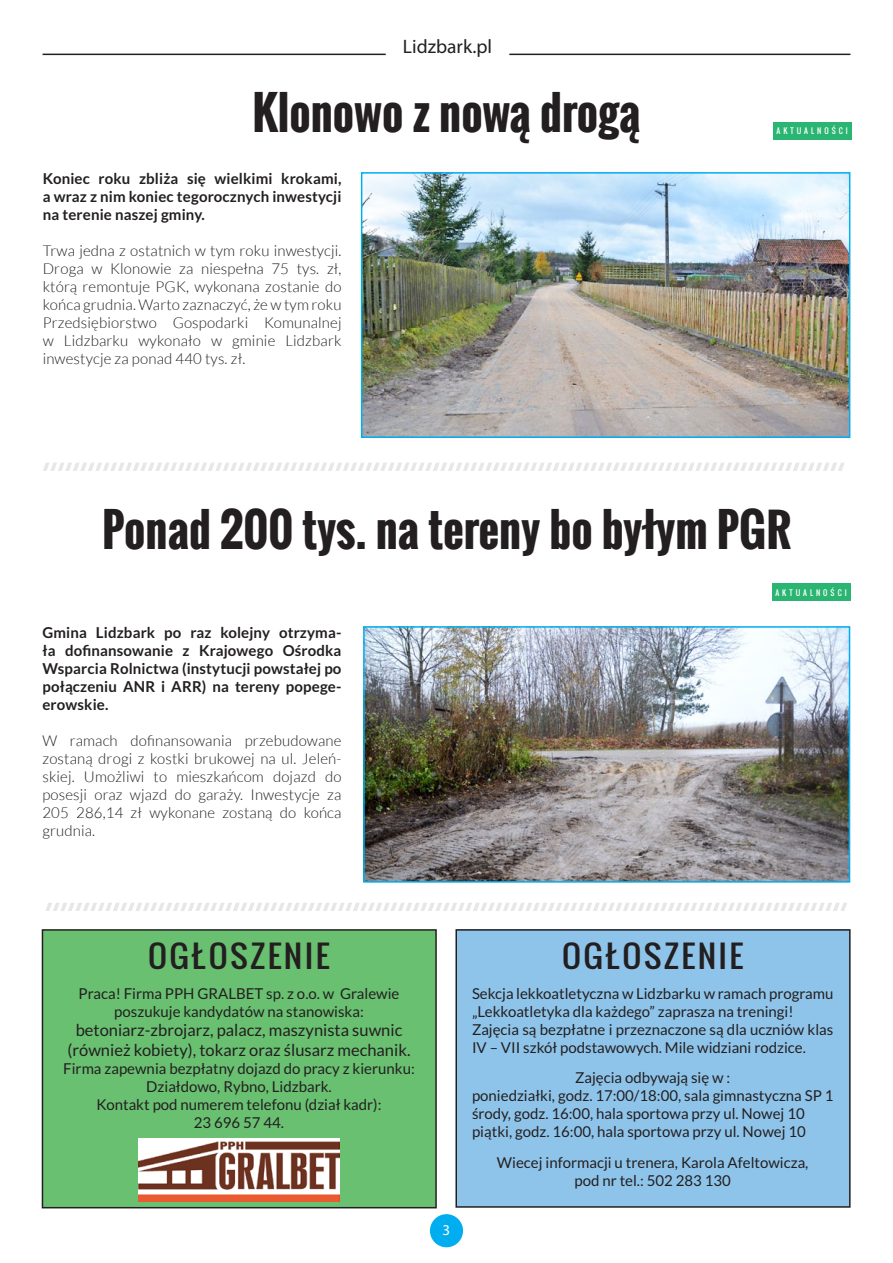
<style>
.page{position:relative;width:893px;height:1263px;background:#fff}
.page>*{position:absolute;margin:0;border:0;box-sizing:border-box;transform-origin:0 0}
.t1{font:700 45px "Oswald";color:#231f20}
.t2{font:29.7px "Oswald";letter-spacing:.07em;color:#231f20;scale:1.11 1}
.t3{font:19.5px "Myriad Pro";color:#231f20}
.t4{font:16.5px/19.8px "Lato";color:#231f20;text-align:center}
.t5{font:15px/18px "Lato";color:#231f20;text-align:center}
.t6{font:300 15px/18px "Lato";letter-spacing:.01em;color:#231f20;text-align:justify}
.t7{font:700 15px/18px "Lato";letter-spacing:.01em;color:#231f20;text-align:justify}
.t8{font:15px "Myriad Pro";color:#fff}
.t9{font:7.5px "Oswald";letter-spacing:.4em;color:#fff}
</style>
<div class="page">
<hr style="left:43px;top:54px;width:343px;height:1px;background:#231f20">
<hr style="left:509px;top:54px;width:341px;height:1px;background:#231f20">
<div style="left:430px;top:1214px;width:33px;height:33px;background:#00aeef;border-radius:50%"></div>
<svg style="left:46px;top:903px;width:801px;height:8px"></svg>
<div style="left:773px;top:122px;width:78px;height:18px;background:#2bb572"></div>
<div style="left:772px;top:583px;width:78px;height:18px;background:#2bb572"></div>
<img style="left:364px;top:175px;width:483px;height:260px">
<div style="left:361px;top:172px;width:489px;height:266px;border:2px solid #00aeef"></div>
<div style="left:456px;top:930px;width:394px;height:277px;background:#8fc4ea"></div>
<div style="left:455px;top:929px;width:396px;height:279px;border:2px solid #231f20"></div>
<svg style="left:43px;top:463px;width:801px;height:8px"></svg>
<div style="left:42px;top:930px;width:394px;height:278px;background:#69c071"></div>
<div style="left:42px;top:929px;width:395px;height:279px;border:2px solid #231f20"></div>
<img style="left:139px;top:1138px;width:200px;height:63px">
<img style="left:366px;top:629px;width:481px;height:251px">
<div style="left:363px;top:626px;width:487px;height:257px;border:2px solid #00aeef"></div>
<h3 class="t3" style="left:403px;top:35px;width:91px">Lidzbark.pl</h3>
<h1 class="t1" style="left:253px;top:79px;width:390px">Klonowo z nową drogą</h1>
<p class="t7" style="left:43px;top:170px;width:300px">Koniec roku zbliża się wielkimi krokami, a wraz z nim koniec tegorocznych inwestycji na terenie naszej gminy.</p>
<p class="t6" style="left:43px;top:242px;width:300px">Trwa jedna z ostatnich w tym roku inwestycji.<br>Droga w Klonowie za niespełna 75 tys. zł, którą remontuje PGK, wykonana zostanie do końca grudnia. Warto zaznaczyć, że w tym roku Przedsiębiorstwo Gospodarki Komunalnej w Lidzbarku wykonało w gminie Lidzbark inwestycje za ponad 440 tys. zł.</p>
<p class="t9" style="left:776px;top:126px;width:73px">AKTUALNOŚCI</p>
<h1 class="t1" style="left:102px;top:496px;width:690px">Ponad 200 tys. na tereny bo byłym PGR</h1>
<p class="t7" style="left:42px;top:623px;width:300px">Gmina Lidzbark po raz kolejny otrzyma&shy;ła dofinansowanie z Krajowego Ośrodka Wsparcia Rolnictwa (instytucji powstałej po połączeniu ANR i ARR) na tereny popege&shy;erowskie.</p>
<p class="t6" style="left:42px;top:732px;width:301px">W ramach dofinansowania przebudowane zostaną drogi z kostki brukowej na ul. Jeleń&shy;skiej. Umożliwi to mieszkańcom dojazd do posesji oraz wjazd do garaży. Inwestycje za 205 286,14 zł wykonane zostaną do końca grudnia.</p>
<p class="t9" style="left:775px;top:587px;width:73px">AKTUALNOŚCI</p>
<h2 class="t2" style="left:148px;top:933px;width:165px">OGŁOSZENIE</h2>
<p class="t5" style="left:79px;top:984px;width:322px">Praca! Firma PPH GRALBET sp. z o.o. w Gralewie poszukuje kandydatów na stanowiska:</p>
<p class="t4" style="left:68px;top:1020px;width:344px">betoniarz-zbrojarz, palacz, maszynista suwnic (również kobiety), tokarz oraz ślusarz mechanik.</p>
<p class="t5" style="left:63px;top:1060px;width:353px">Firma zapewnia bezpłatny dojazd do pracy z kierunku:<br>Działdowo, Rybno, Lidzbark.<br>Kontakt pod numerem telefonu (dział kadr):<br>23 696 57 44.</p>
<p class="t8" style="left:442px;top:1221px;width:9px">3</p>
<h2 class="t2" style="left:562px;top:933px;width:165px">OGŁOSZENIE</h2>
<p class="t5" style="left:472px;top:984px;width:363px;text-align:left">Sekcja lekkoatletyczna w Lidzbarku w ramach programu „Lekkoatletyka dla każdego” zaprasza na treningi!<br>Zajęcia są bezpłatne i przeznaczone są dla uczniów klas IV – VII szkół podstawowych. Mile widziani rodzice.</p>
<p class="t5" style="left:472px;top:1069px;width:363px;text-align:left;text-indent:103px">Zajęcia odbywają się w :<br>poniedziałki, godz. 17:00/18:00, sala gimnastyczna SP 1 środy, godz. 16:00, hala sportowa przy ul. Nowej 10 piątki, godz. 16:00, hala sportowa przy ul. Nowej 10</p>
<p class="t5" style="left:497px;top:1154px;width:313px">Wiecej informacji u trenera, Karola Afeltowicza, pod nr tel.: 502 283 130</p>
</div>
